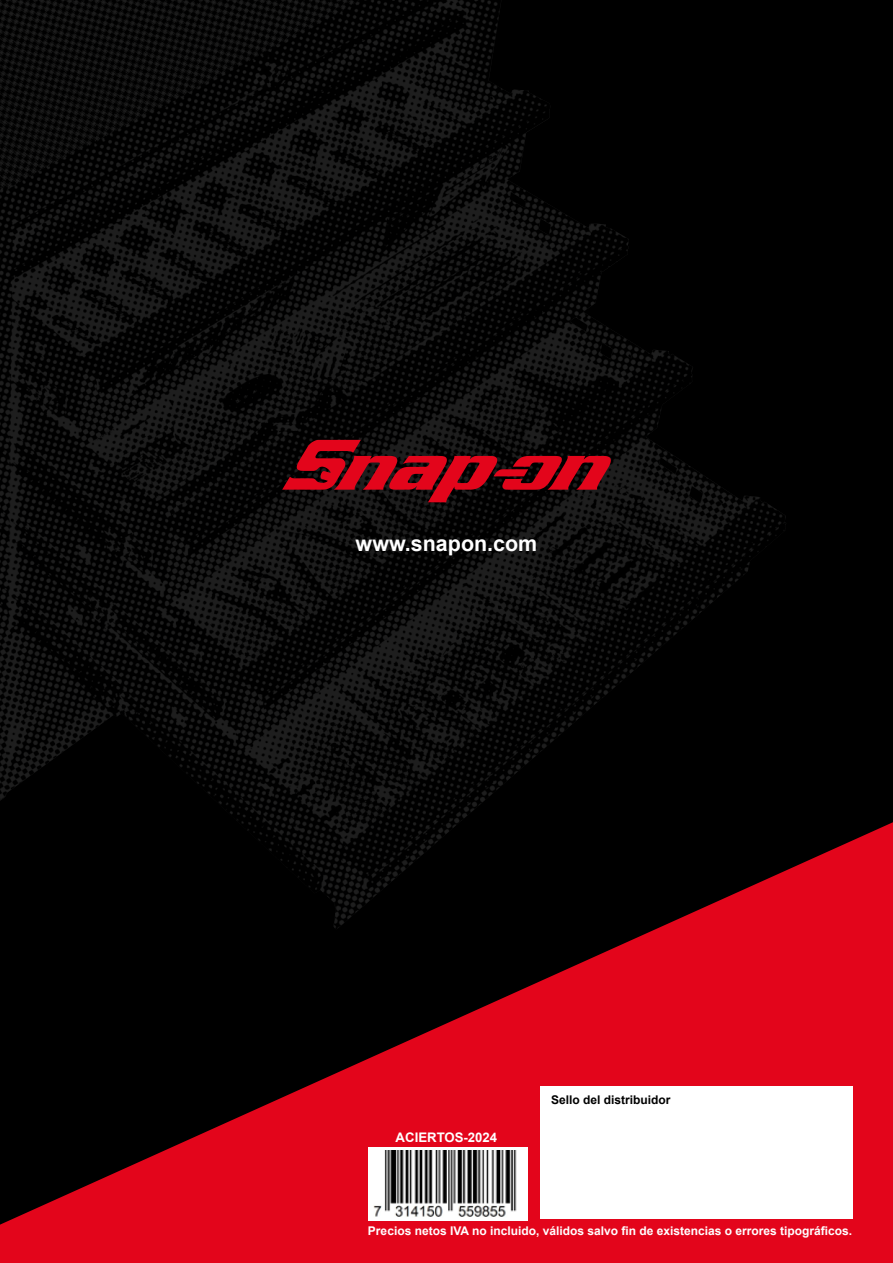
<style>
.page{position:relative;width:893px;height:1263px;background:#000}
.page>*{position:absolute;margin:0;border:0;box-sizing:border-box;transform-origin:0 0}
.t1{font:700 21.45px "Arial";color:#fff}
.t2{font:700 13.2px "Arial";color:#fff}
.t3{font:700 12px "Arial";color:#fff}
.t4{font:700 12px "Arial";color:#000}
</style>
<div class="page">
<img style="left:0;top:0;width:786px;height:822px">
<svg style="left:0;top:822px;width:893px;height:441px"></svg>
<svg style="left:282px;top:440px;width:329px;height:62px"></svg>
<div style="left:540px;top:1086px;width:312px;height:132px;background:#fff"></div>
<div style="left:368px;top:1148px;width:159px;height:73px;background:#fff"></div>
<img style="left:373px;top:1150px;width:144px;height:67px">
<h1 class="t1" style="left:356px;top:530px;width:183px">www.snapon.com</h1>
<p class="t2" style="left:396px;top:1129px;width:103px">ACIERTOS-2024</p>
<p class="t4" style="left:551px;top:1091px;width:121px">Sello del distribuidor</p>
<p class="t3" style="left:368px;top:1223px;width:486px">Precios netos IVA no incluido, válidos salvo fin de existencias o errores tipográficos.</p>
</div>
